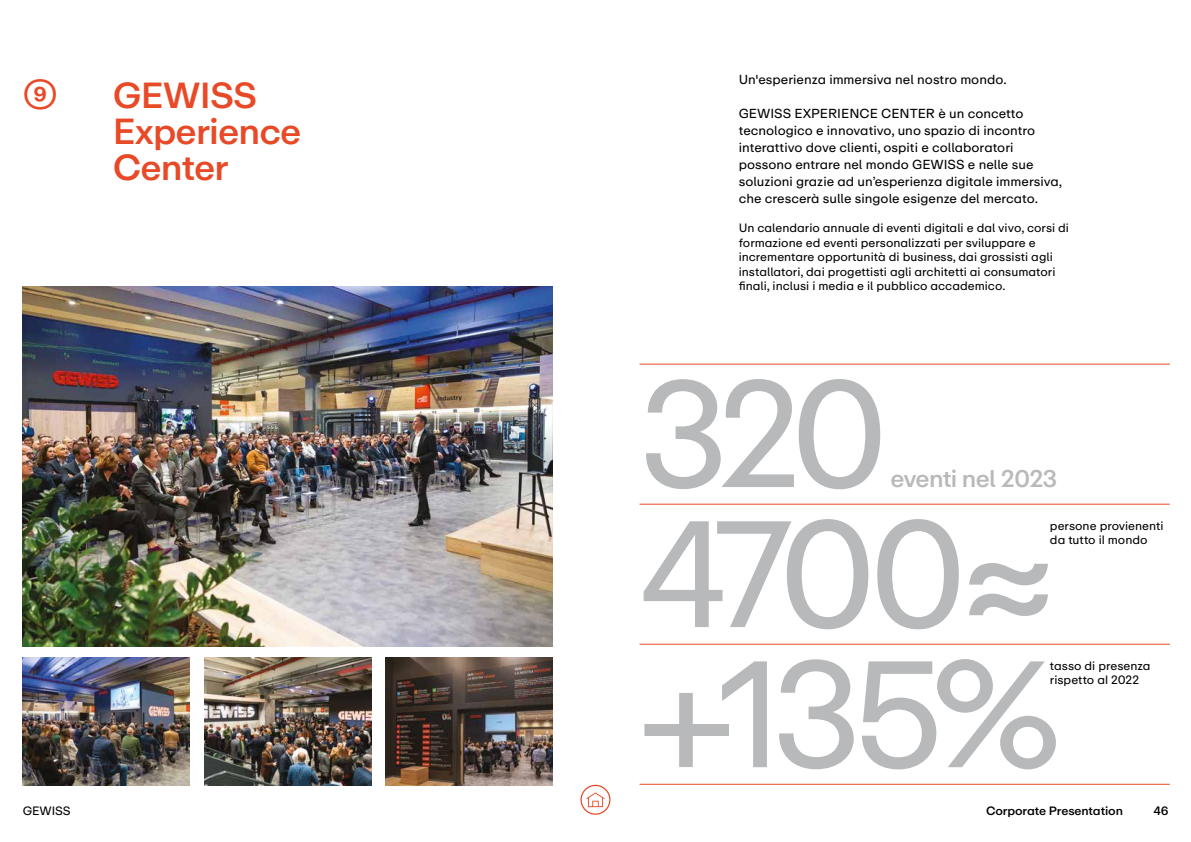
<style>
.page{position:relative;width:1191px;height:842px;background:#fff}
.page>*{position:absolute;margin:0;border:0;box-sizing:border-box;transform-origin:0 0}
.t1{font:150px/140.1px "ABC Repro";color:#b8b9ba}
.t2{font:500 36px/36px "ABC Repro";letter-spacing:-.025em;color:#e84926}
.t3{font:500 24px "ABC Repro";letter-spacing:-.04em;color:#b8b9ba}
.t4{font:13px/17px "ABC Repro";color:#000}
.t5{font:12px/14.5px "ABC Repro";color:#000}
.t6{font:500 12px "ABC Repro";letter-spacing:-.01em;color:#000}
</style>
<div class="page">
<img style="left:23px;top:657px;width:167px;height:128px">
<img style="left:204px;top:657px;width:167px;height:128px">
<img style="left:385px;top:657px;width:167px;height:128px">
<img style="left:23px;top:287px;width:530px;height:360px">
<hr style="left:639px;top:644px;width:530px;height:1px;background:#e84926">
<hr style="left:639px;top:504px;width:530px;height:1px;background:#e84926">
<hr style="left:639px;top:364px;width:530px;height:1px;background:#e84926">
<hr style="left:639px;top:784px;width:530px;height:1px;background:#e84926">
<svg style="left:580px;top:785px;width:30px;height:30px"></svg>
<h2 class="t2" style="left:23px;top:76px;width:36px">9</h2>
<h2 class="t2" style="left:113px;top:77px;width:190px">GEWISS<br>Experience<br>Center</h2>
<p class="t4" style="left:738px;top:71px;width:269px">Un'esperienza immersiva nel nostro mondo.</p>
<p class="t4" style="left:738px;top:105px;width:325px">GEWISS EXPERIENCE CENTER è un concetto tecnologico e innovativo, uno spazio di incontro interattivo dove clienti, ospiti e collaboratori possono entrare nel mondo GEWISS e nelle sue soluzioni grazie ad un’esperienza digitale immersiva, che crescerà sulle singole esigenze del mercato.</p>
<p class="t5" style="left:738px;top:221px;width:332px">Un calendario annuale di eventi digitali e dal vivo, corsi di formazione ed eventi personalizzati per sviluppare e incrementare opportunità di business, dai grossisti agli installatori, dai progettisti agli architetti ai consumatori finali, inclusi i media e il pubblico accademico.</p>
<h1 class="t1" style="left:638px;top:365px;width:253px">320</h1>
<h3 class="t3" style="left:890px;top:463px;width:168px">eventi nel 2023</h3>
<h1 class="t1" style="left:638px;top:505px;width:424px">4700≈ +135%</h1>
<p class="t5" style="left:1050px;top:518px;width:115px">persone provienenti da tutto il mondo</p>
<p class="t5" style="left:1050px;top:658px;width:102px">tasso di presenza rispetto al 2022</p>
<p class="t5" style="left:23px;top:803px;width:50px">GEWISS</p>
<p class="t6" style="left:986px;top:803px;width:138px">Corporate Presentation</p>
<p class="t6" style="left:1153px;top:803px;width:17px">46</p>
</div>
